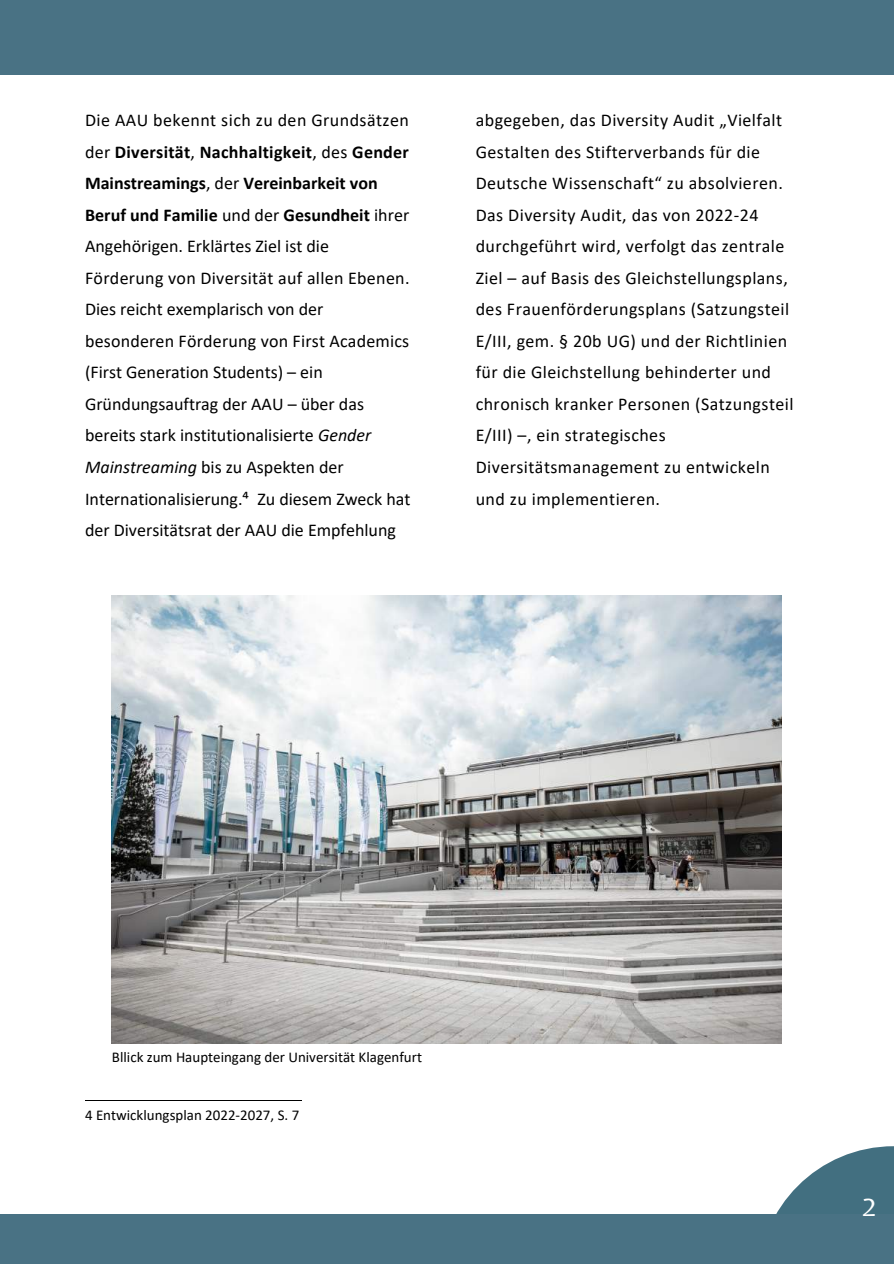
<style>
.page{position:relative;width:894px;height:1264px;background:#fff}
.page>*{position:absolute;margin:0;border:0;box-sizing:border-box;transform-origin:0 0}
.t1{font:30px "Belleza";color:#fff}
.t2{font:18px/31.5px "Calibri";color:#000}
.t3{font:18px/31.5px "Calibri";letter-spacing:.025em;color:#000}
.t4{font:15px "Calibri";color:#000}
.s1{font-weight:700}
.s2{font-style:italic}
</style>
<div class="page">
<hr style="left:85px;top:1099px;width:216px;height:1px;background:#000">
<div style="left:0;top:0;width:893px;height:75px;background:#497284"></div>
<svg style="left:776px;top:1146px;width:117px;height:68px;fill:#426f80"></svg>
<div style="left:0;top:1214px;width:893px;height:49px;background:#497284"></div>
<img style="left:112px;top:595px;width:669px;height:448px">
<p class="t2" style="left:85px;top:106px;width:327px">Die AAU bekennt sich zu den Grundsätzen der <span class="s1">Diversität</span>, <span class="s1">Nachhaltigkeit</span>, des <span class="s1">Gender Mainstreamings</span>, der <span class="s1">Vereinbarkeit von Beruf und Familie</span> und der <span class="s1">Gesundheit</span> ihrer Angehörigen. Erklärtes Ziel ist die Förderung von Diversität auf allen Ebenen.<br>Dies reicht exemplarisch von der besonderen Förderung von First Academics (First Generation Students) – ein<br>Grü ndungsauftrag der AAU – ü ber das bereits stark institutionalisierte <span class="s2">Gender Mainstreaming</span> bis zu Aspekten der Internationalisierung.⁴ Zu diesem Zweck hat der Diversitätsrat der AAU die Empfehlung</p>
<p class="t3" style="left:475px;top:106px;width:319px">abgegeben, das Diversity Audit „Vielfalt Gestalten des Stifterverbands für die Deutsche Wissenschaft“ zu absolvieren.<br>Das Diversity Audit, das von 2022-24 durchgeführt wird, verfolgt das zentrale Ziel – auf Basis des Gleichstellungsplans, des Frauenförderungsplans (Satzungsteil E/III, gem. § 20b UG) und der Richtlinien für die Gleichstellung behinderter und chronisch kranker Personen (Satzungsteil E/III) –, ein strategisches Diversitätsmanagement zu entwickeln und zu implementieren.</p>
<p class="t4" style="left:112px;top:1050px;width:311px">Bllick zum Haupteingang der Universität Klagenfurt</p>
<p class="t4" style="left:85px;top:1108px;width:216px">4 Entwicklungsplan 2022-2027, S. 7</p>
<h1 class="t1" style="left:861px;top:1188px;width:17px">2</h1>
</div>
